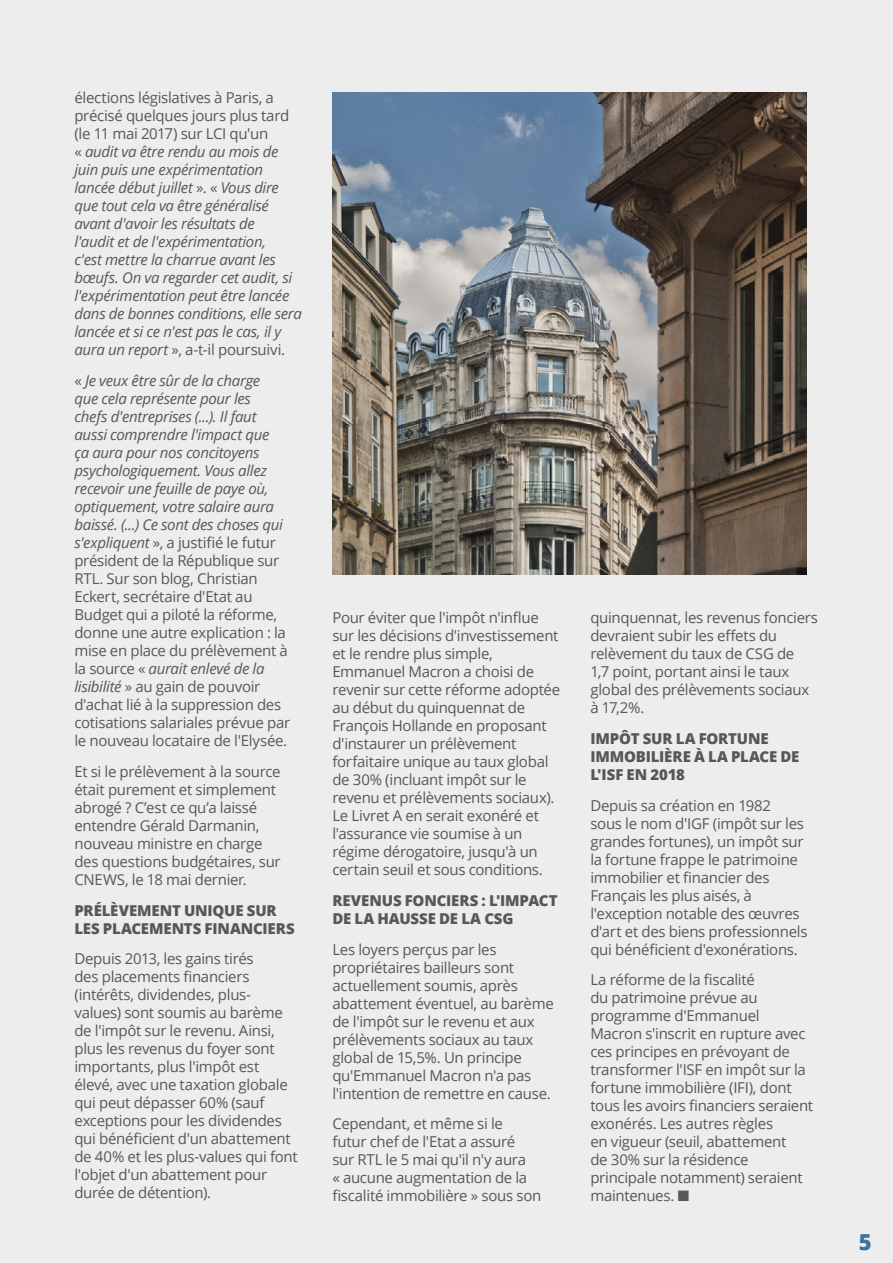
<style>
.page{position:relative;width:893px;height:1263px;background:#ededed}
.page>*{position:absolute;margin:0;border:0;box-sizing:border-box;transform-origin:0 0}
.t1{font:800 22.05px "Open Sans";color:#3a72a0}
.t2{font:15px/18px "Open Sans";letter-spacing:-.02em;color:#575756}
.t3{font:italic 15px/18px "Open Sans";letter-spacing:-.02em;color:#575756}
.t4{font:800 15px/18px "Open Sans";letter-spacing:-.01em;color:#575756}
.s1{font-style:normal}
.s2{font-style:italic}
</style>
<div class="page">
<img style="left:332px;top:92px;width:475px;height:482px">
<p class="t3" style="left:74px;top:88px;width:229px"><span class="s1">élections législatives à Paris, a précisé quelques jours plus tard (le 11 mai 2017) sur LCI qu'un<br>«</span> audit va être rendu au mois de juin puis une expérimentation lancée début juillet <span class="s1">». «</span> Vous dire que tout cela va être généralisé avant d'avoir les résultats de<br>l'audit et de l'expérimentation,<br>c'est mettre la charrue avant les bœufs. On va regarder cet audit, si l'expérimentation peut être lancée dans de bonnes conditions, elle sera lancée et si ce n'est pas le cas, il y aura un report <span class="s1">», a-t-il poursuivi.</span></p>
<p class="t2" style="left:74px;top:371px;width:217px">« <span class="s2">Je veux être sûr de la charge<br>que cela représente pour les<br>chefs d'entreprises (...). Il faut aussi comprendre l'impact que<br>ça aura pour nos concitoyens psychologiquement. Vous allez recevoir une feuille de paye où, optiquement, votre salaire aura baissé. (...) Ce sont des choses qui s'expliquent</span> », a justifié le futur président de la République sur<br>RTL. Sur son blog, Christian<br>Eckert, secrétaire d'Etat au<br>Budget qui a piloté la réforme, donne une autre explication : la mise en place du prélèvement à la source « <span class="s2">aurait enlevé de la lisibilité</span> » au gain de pouvoir d'achat lié à la suppression des cotisations salariales prévue par le nouveau locataire de l'Elysée.</p>
<p class="t2" style="left:74px;top:762px;width:208px">Et si le prélèvement à la source était purement et simplement abrogé ? C’est ce qu’a laissé entendre Gérald Darmanin, nouveau ministre en charge des questions budgétaires, sur<br>CNEWS, le 18 mai dernier.</p>
<p class="t4" style="left:74px;top:900px;width:222px">PRÉLÈVEMENT UNIQUE SUR<br>LES PLACEMENTS FINANCIERS</p>
<p class="t2" style="left:74px;top:949px;width:225px">Depuis 2013, les gains tirés<br>des placements financiers (intérêts, dividendes, plus&shy;values) sont soumis au barème de l'impôt sur le revenu. Ainsi, plus les revenus du foyer sont importants, plus l'impôt est élevé, avec une taxation globale qui peut dépasser 60% (sauf exceptions pour les dividendes qui bénéficient d'un abattement de 40% et les plus-values qui font l'objet d'un abattement pour durée de détention).</p>
<p class="t2" style="left:332px;top:608px;width:229px">Pour éviter que l'impôt n'influe sur les décisions d'investissement et le rendre plus simple,<br>Emmanuel Macron a choisi de revenir sur cette réforme adoptée au début du quinquennat de<br>François Hollande en proposant d'instaurer un prélèvement forfaitaire unique au taux global de 30% (incluant impôt sur le revenu et prélèvements sociaux).<br>Le Livret A en serait exonéré et l'assurance vie soumise à un régime dérogatoire, jusqu'à un certain seuil et sous conditions.</p>
<p class="t4" style="left:332px;top:890px;width:227px">REVENUS FONCIERS : L'IMPACT<br>DE LA HAUSSE DE LA CSG</p>
<p class="t2" style="left:332px;top:940px;width:223px">Les loyers perçus par les propriétaires bailleurs sont actuellement soumis, après abattement éventuel, au barème de l'impôt sur le revenu et aux prélèvements sociaux au taux global de 15,5%. Un principe qu'Emmanuel Macron n'a pas l'intention de remettre en cause.</p>
<p class="t2" style="left:332px;top:1114px;width:210px">Cependant, et même si le<br>futur chef de l'Etat a assuré<br>sur RTL le 5 mai qu'il n'y aura<br>« aucune augmentation de la fiscalité immobilière » sous son</p>
<p class="t2" style="left:590px;top:608px;width:229px">quinquennat, les revenus fonciers devraient subir les effets du relèvement du taux de CSG de<br>1,7 point, portant ainsi le taux global des prélèvements sociaux à 17,2%.</p>
<p class="t4" style="left:590px;top:728px;width:211px">IMPÔT SUR LA FORTUNE<br>IMMOBILIÈRE À LA PLACE DE<br>L'ISF EN 2018</p>
<p class="t2" style="left:590px;top:796px;width:219px">Depuis sa création en 1982<br>sous le nom d'IGF (impôt sur les grandes fortunes), un impôt sur la fortune frappe le patrimoine immobilier et financier des<br>Français les plus aisés, à l'exception notable des œuvres d'art et des biens professionnels qui bénéficient d'exonérations.</p>
<p class="t2" style="left:590px;top:970px;width:224px">La réforme de la fiscalité<br>du patrimoine prévue au programme d'Emmanuel<br>Macron s'inscrit en rupture avec ces principes en prévoyant de transformer l'ISF en impôt sur la fortune immobilière (IFI), dont tous les avoirs financiers seraient exonérés. Les autres règles<br>en vigueur (seuil, abattement<br>de 30% sur la résidence principale notamment) seraient maintenues. ■</p>
<h1 class="t1" style="left:859px;top:1225px;width:14px">5</h1>
</div>
